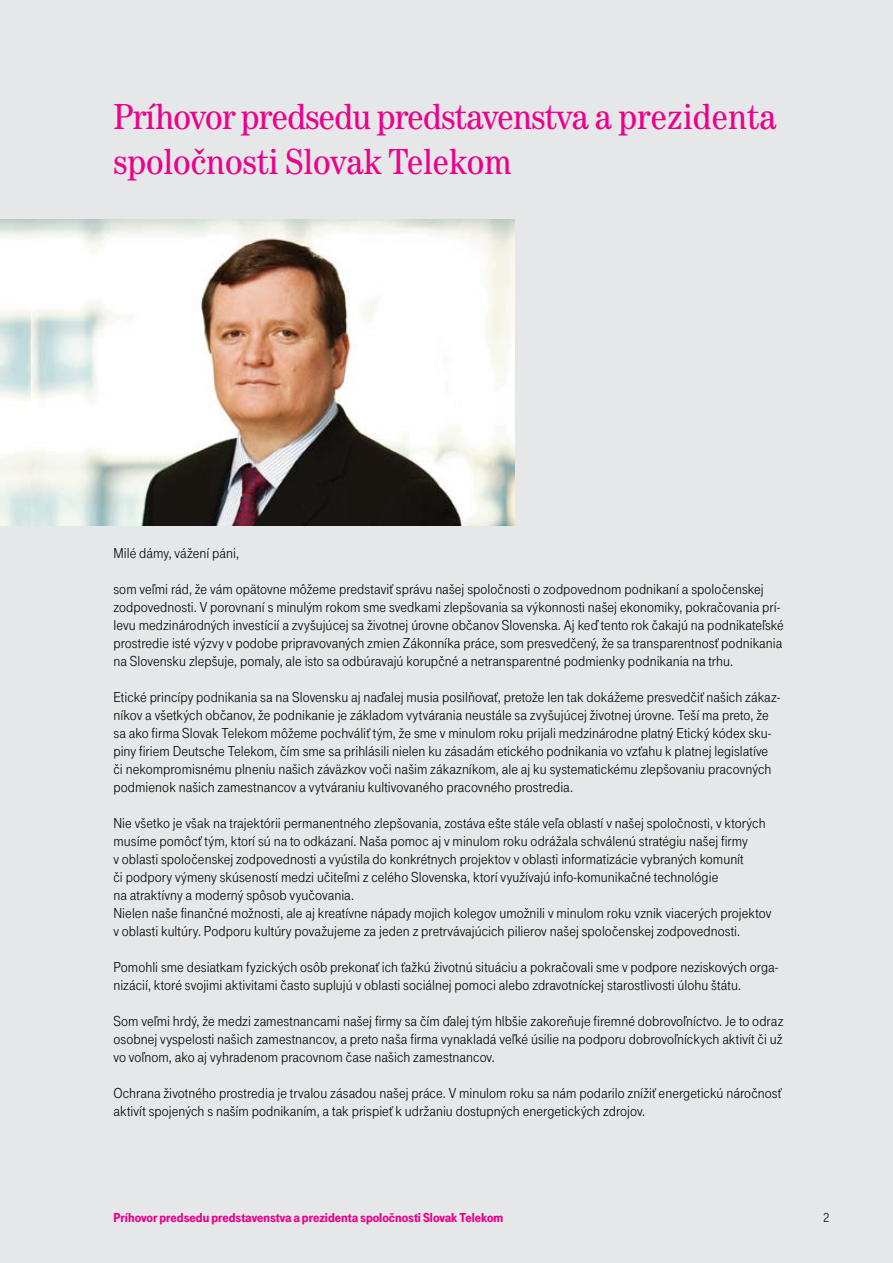
<style>
.page{position:relative;width:893px;height:1263px;background:#e6e7e8}
.page>*{position:absolute;margin:0;border:0;box-sizing:border-box;transform-origin:0 0}
.t1{font:37.5px/45px "Tele Antiqua";letter-spacing:-.015em;color:#ec008c}
.t2{font:15px/18px "Tele Grotesk Norm";letter-spacing:.005em;color:#000}
.t3{font:13.5px "Tele Grotesk Ultr";color:#ec008c}
.t4{font:13.5px "Tele Grotesk Norm";color:#000}
</style>
<div class="page">
<img style="left:30px;top:219px;width:484px;height:307px">
<svg style="left:0;top:219px;width:30px;height:307px"></svg>
<h1 class="t1" style="left:113px;top:95px;width:665px">Príhovor predsedu predstavenstva a prezidenta spoločnosti Slovak Telekom</h1>
<p class="t2" style="left:113px;top:544px;width:127px">Milé dámy, vážení páni,</p>
<p class="t2" style="left:113px;top:580px;width:672px">som veľmi rád, že vám opätovne môžeme predstaviť správu našej spoločnosti o zodpovednom podnikaní a spoločenskej zodpovednosti. V porovnaní s minulým rokom sme svedkami zlepšovania sa výkonnosti našej ekonomiky, pokračovania prí&shy;levu medzinárodných investícií a zvyšujúcej sa životnej úrovne občanov Slovenska. Aj keď tento rok čakajú na podnikateľské prostredie isté výzvy v podobe pripravovaných zmien Zákonníka práce, som presvedčený, že sa transparentnosť podnikania na Slovensku zlepšuje, pomaly, ale isto sa odbúravajú korupčné a netransparentné podmienky podnikania na trhu.</p>
<p class="t2" style="left:113px;top:688px;width:668px">Etické princípy podnikania sa na Slovensku aj naďalej musia posilňovať, pretože len tak dokážeme presvedčiť našich zákaz&shy;níkov a všetkých občanov, že podnikanie je základom vytvárania neustále sa zvyšujúcej životnej úrovne. Teší ma preto, že sa ako firma Slovak Telekom môžeme pochváliť tým, že sme v minulom roku prijali medzinárodne platný Etický kódex sku&shy;piny firiem Deutsche Telekom, čím sme sa prihlásili nielen ku zásadám etického podnikania vo vzťahu k platnej legislatíve či nekompromisnému plneniu našich záväzkov voči našim zákazníkom, ale aj ku systematickému zlepšovaniu pracovných podmienok našich zamestnancov a vytváraniu kultivovaného pracovného prostredia.</p>
<p class="t2" style="left:113px;top:814px;width:659px">Nie všetko je však na trajektórii permanentného zlepšovania, zostáva ešte stále veľa oblastí v našej spoločnosti, v ktorých musíme pomôcť tým, ktorí sú na to odkázaní. Naša pomoc aj v minulom roku odrážala schválenú stratégiu našej firmy<br>v oblasti spoločenskej zodpovednosti a vyústila do konkrétnych projektov v oblasti informatizácie vybraných komunít<br>či podpory výmeny skúseností medzi učiteľmi z celého Slovenska, ktorí využívajú info-komunikačné technológie<br>na atraktívny a moderný spôsob vyučovania.<br>Nielen naše finančné možnosti, ale aj kreatívne nápady mojich kolegov umožnili v minulom roku vznik viacerých projektov v oblasti kultúry. Podporu kultúry považujeme za jeden z pretrvávajúcich pilierov našej spoločenskej zodpovednosti.</p>
<p class="t2" style="left:113px;top:958px;width:666px">Pomohli sme desiatkam fyzických osôb prekonať ich ťažkú životnú situáciu a pokračovali sme v podpore neziskových orga&shy;nizácií, ktoré svojimi aktivitami často suplujú v oblasti sociálnej pomoci alebo zdravotníckej starostlivosti úlohu štátu.</p>
<p class="t2" style="left:113px;top:1012px;width:671px;text-align:justify">Som veľmi hrdý, že medzi zamestnancami našej firmy sa čím ďalej tým hlbšie zakoreňuje firemné dobrovoľníctvo. Je to odraz osobnej vyspelosti našich zamestnancov, a preto naša firma vynakladá veľké úsilie na podporu dobrovoľníckych aktivít či už vo voľnom, ako aj vyhradenom pracovnom čase našich zamestnancov.</p>
<p class="t2" style="left:113px;top:1084px;width:669px">Ochrana životného prostredia je trvalou zásadou našej práce. V minulom roku sa nám podarilo znížiť energetickú náročnosť aktivít spojených s naším podnikaním, a tak prispieť k udržaniu dostupných energetických zdrojov.</p>
<p class="t3" style="left:113px;top:1210px;width:391px">Príhovor predsedu predstavenstva a prezidenta spoločnosti Slovak Telekom</p>
<p class="t4" style="left:823px;top:1210px;width:8px">2</p>
</div>
